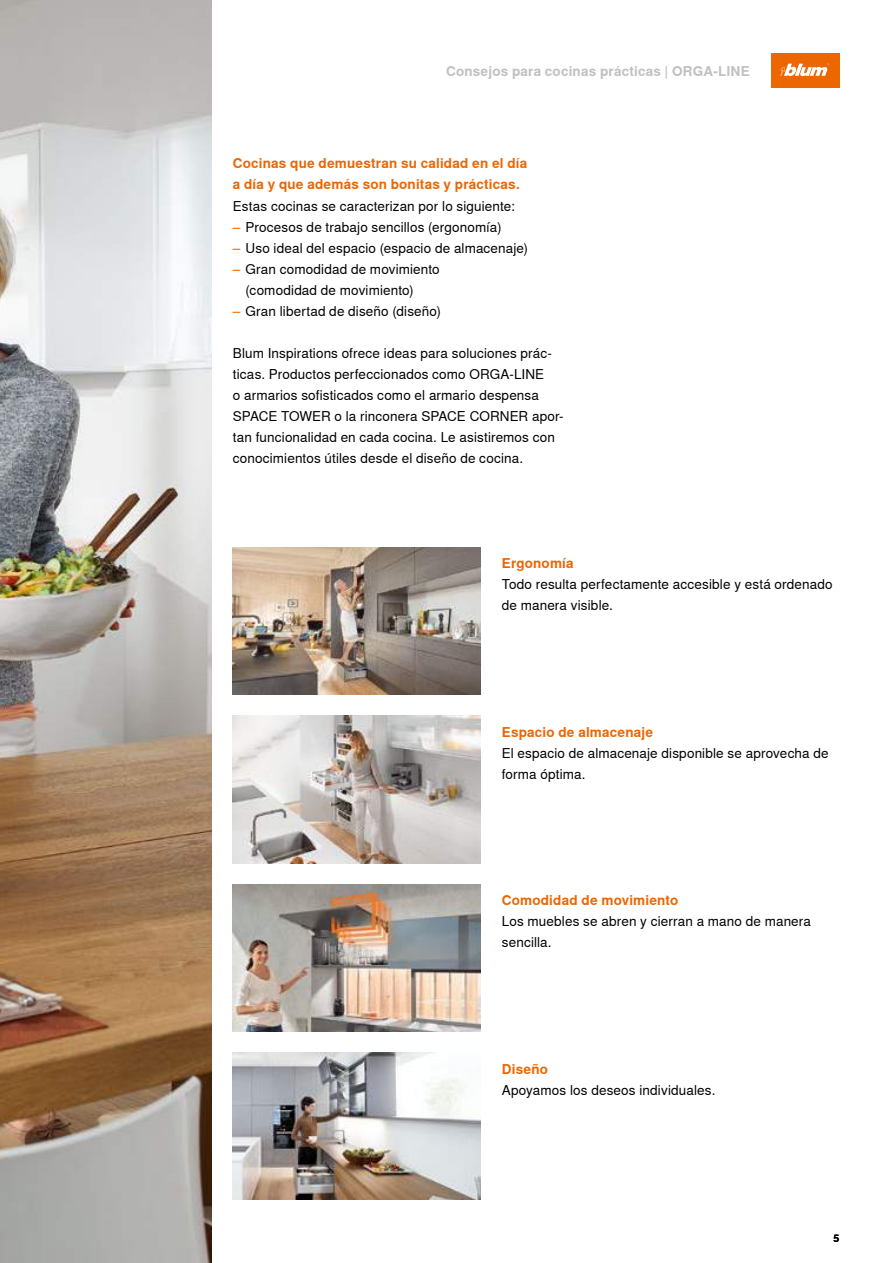
<style>
.page{position:relative;width:893px;height:1263px;background:#fff}
.page>*{position:absolute;margin:0;border:0;box-sizing:border-box;transform-origin:0 0}
.t1{font:13.5px/21px "Nimbus Sans Global";letter-spacing:.01em;color:#000}
.t2{font:700 13.5px/21px "Nimbus Sans Global";letter-spacing:.015em;color:#ec6602}
.t3{font:700 13.5px "Nimbus Sans Global";letter-spacing:.015em;color:#c0c0c1}
.t4{font:700 10.5px "Nimbus Sans Global";color:#000}
.s1{color:#ec6602}
</style>
<div class="page">
<img style="left:0;top:0;width:212px;height:1263px">
<div style="left:771px;top:54px;width:68px;height:34px;background:#ec6602"></div>
<svg style="left:780px;top:63px;width:49px;height:13px"></svg>
<img style="left:233px;top:884px;width:248px;height:147px">
<img style="left:232px;top:547px;width:249px;height:148px">
<img style="left:233px;top:1052px;width:248px;height:148px">
<img style="left:233px;top:716px;width:248px;height:147px">
<p class="t3" style="left:446px;top:63px;width:305px">Consejos para cocinas prácticas | ORGA-LINE</p>
<p class="t2" style="left:233px;top:153px;width:296px">Cocinas que demuestran su calidad en el día a día y que además son bonitas y prácticas.</p>
<p class="t1" style="left:233px;top:195px;width:283px">Estas cocinas se caracterizan por lo siguiente:</p>
<p class="t1" style="left:233px;top:216px;width:270px"><span class="s1">–</span> Procesos de trabajo sencillos (ergonomía)</p>
<p class="t1" style="left:233px;top:237px;width:297px"><span class="s1">–</span> Uso ideal del espacio (espacio de almacenaje)</p>
<p class="t1" style="left:246px;top:258px;width:196px;text-indent:-13px"><span class="s1">–</span> Gran comodidad de movimiento (comodidad de movimiento)</p>
<p class="t1" style="left:233px;top:301px;width:210px"><span class="s1">–</span> Gran libertad de diseño (diseño)</p>
<p class="t1" style="left:233px;top:343px;width:332px">Blum Inspirations ofrece ideas para soluciones prác&shy;ticas. Productos perfeccionados como ORGA-LINE<br>o armarios sofisticados como el armario despensa SPACE TOWER o la rinconera SPACE CORNER apor&shy;tan funcionalidad en cada cocina. Le asistiremos con conocimientos útiles desde el diseño de cocina.</p>
<p class="t2" style="left:502px;top:553px;width:73px">Ergonomía</p>
<p class="t1" style="left:502px;top:574px;width:332px">Todo resulta perfectamente accesible y está ordenado de manera visible.</p>
<p class="t2" style="left:502px;top:721px;width:153px">Espacio de almacenaje</p>
<p class="t1" style="left:502px;top:743px;width:328px">El espacio de almacenaje disponible se aprovecha de forma óptima.</p>
<p class="t2" style="left:502px;top:890px;width:178px">Comodidad de movimiento</p>
<p class="t1" style="left:502px;top:911px;width:311px">Los muebles se abren y cierran a mano de manera sencilla.</p>
<p class="t2" style="left:502px;top:1058px;width:48px">Diseño</p>
<p class="t1" style="left:502px;top:1079px;width:215px">Apoyamos los deseos individuales.</p>
<p class="t4" style="left:833px;top:1232px;width:7px">5</p>
</div>
